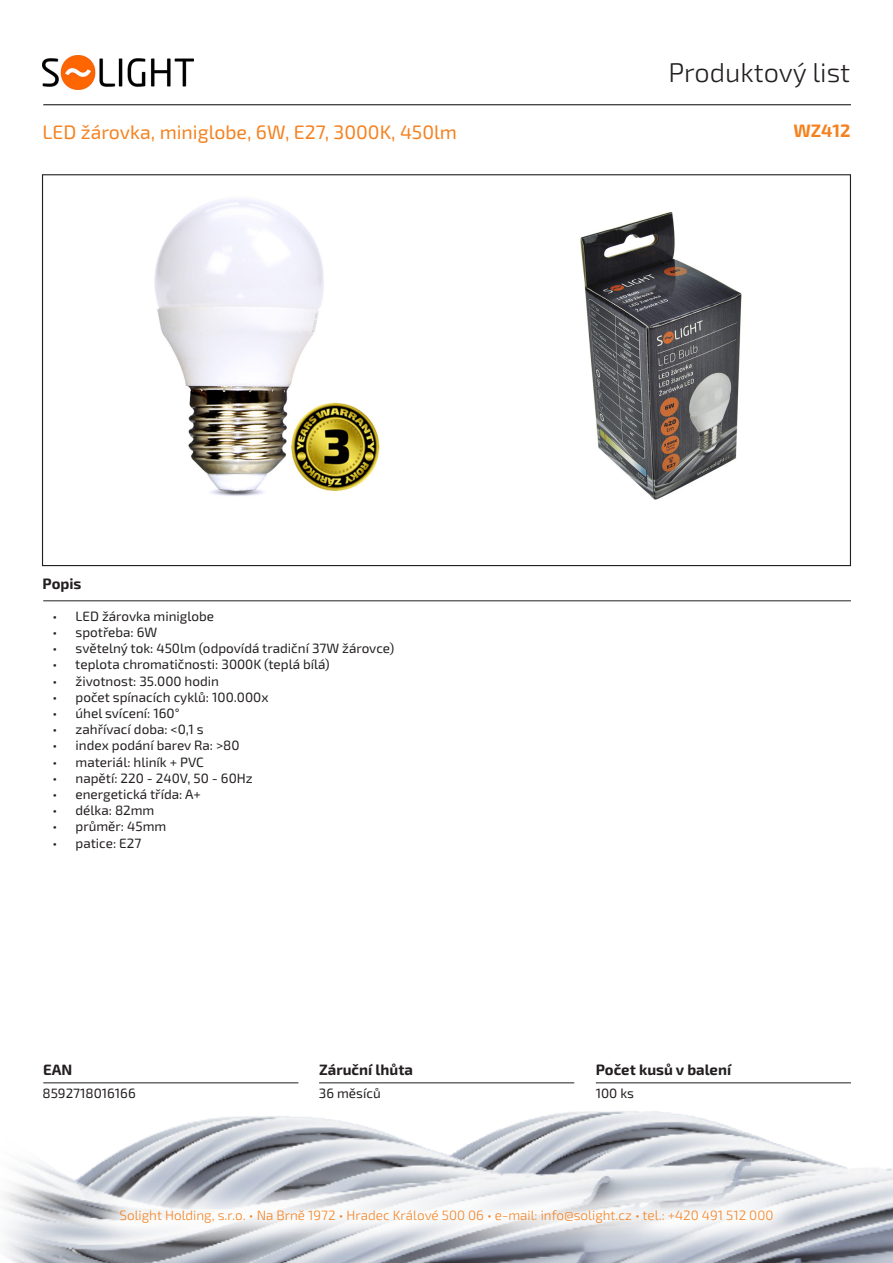
<style>
.page{position:relative;width:893px;height:1263px;background:#fff}
.page>*{position:absolute;margin:0;border:0;box-sizing:border-box;transform-origin:0 0}
.t1{font:300 27px "Exo 2.0";color:#231f20}
.t2{font:19.5px "Exo 2.0";color:#f58220}
.Kód_produktu{font:700 18px "Exo 2.0";letter-spacing:-.005em;color:#f58220}
.t3{font:700 15px "Exo 2.0";color:#231f20}
.t4{font:13.5px "Exo 2.0";color:#231f20}
.t5{font:300 13.5px "Exo 2.0";color:#f58220}
</style>
<div class="page">
<img style="left:3px;top:1082px;width:890px;height:181px">
<hr style="left:43px;top:104px;width:808px;height:1px;background:#231f20">
<hr style="left:43px;top:600px;width:808px;height:1px;background:#231f20">
<hr style="left:596px;top:1082px;width:255px;height:1px;background:#231f20">
<hr style="left:319px;top:1082px;width:255px;height:1px;background:#231f20">
<hr style="left:43px;top:1082px;width:255px;height:1px;background:#231f20">
<svg style="left:85px;top:1174px;width:723px;height:84px"></svg>
<img style="left:43px;top:55px;width:150px;height:34px">
<img style="left:154px;top:199px;width:226px;height:297px">
<img style="left:580px;top:212px;width:162px;height:288px">
<h1 class="t1" style="left:668px;top:57px;width:183px">Produktový list</h1>
<p class="t2" style="left:43px;top:120px;width:416px">LED žárovka, miniglobe, 6W, E27, 3000K, 450lm</p>
<p class="Kód_produktu" style="left:793px;top:120px;width:59px">WZ412</p>
<p class="t3" style="left:43px;top:575px;width:40px">Popis</p>
<p class="t4" style="left:53px;top:608px;width:163px">• LED žárovka miniglobe</p>
<p class="t4" style="left:53px;top:624px;width:106px">• spotřeba: 6W</p>
<p class="t4" style="left:53px;top:640px;width:343px">• světelný tok: 450lm (odpovídá tradiční 37W žárovce)</p>
<p class="t4" style="left:53px;top:657px;width:279px">• teplota chromatičnosti: 3000K (teplá bílá)</p>
<p class="t4" style="left:53px;top:673px;width:168px">• životnost: 35.000 hodin</p>
<p class="t4" style="left:53px;top:689px;width:217px">• počet spínacích cyklů: 100.000x</p>
<p class="t4" style="left:53px;top:705px;width:129px">• úhel svícení: 160°</p>
<p class="t4" style="left:53px;top:721px;width:153px">• zahřívací doba: &lt;0,1 s</p>
<p class="t4" style="left:53px;top:738px;width:189px">• index podání barev Ra: &gt;80</p>
<p class="t4" style="left:53px;top:754px;width:153px">• materiál: hliník + PVC</p>
<p class="t4" style="left:53px;top:770px;width:202px">• napětí: 220 - 240V, 50 - 60Hz</p>
<p class="t4" style="left:53px;top:786px;width:150px">• energetická třída: A+</p>
<p class="t4" style="left:53px;top:802px;width:103px">• délka: 82mm</p>
<p class="t4" style="left:53px;top:819px;width:115px">• průměr: 45mm</p>
<p class="t4" style="left:53px;top:835px;width:90px">• patice: E27</p>
<p class="t3" style="left:43px;top:1060px;width:31px">EAN</p>
<p class="t3" style="left:319px;top:1060px;width:95px">Záruční lhůta</p>
<p class="t3" style="left:596px;top:1060px;width:137px">Počet kusů v balení</p>
<p class="t4" style="left:43px;top:1085px;width:95px">8592718016166</p>
<p class="t4" style="left:319px;top:1085px;width:63px">36 měsíců</p>
<p class="t4" style="left:596px;top:1085px;width:40px">100 ks</p>
<p class="t5" style="left:120px;top:1208px;width:655px">Solight Holding, s.r.o. • Na Brně 1972 • Hradec Králové 500 06 • e-mail: info@solight.cz • tel.: +420 491 512 000</p>
</div>
